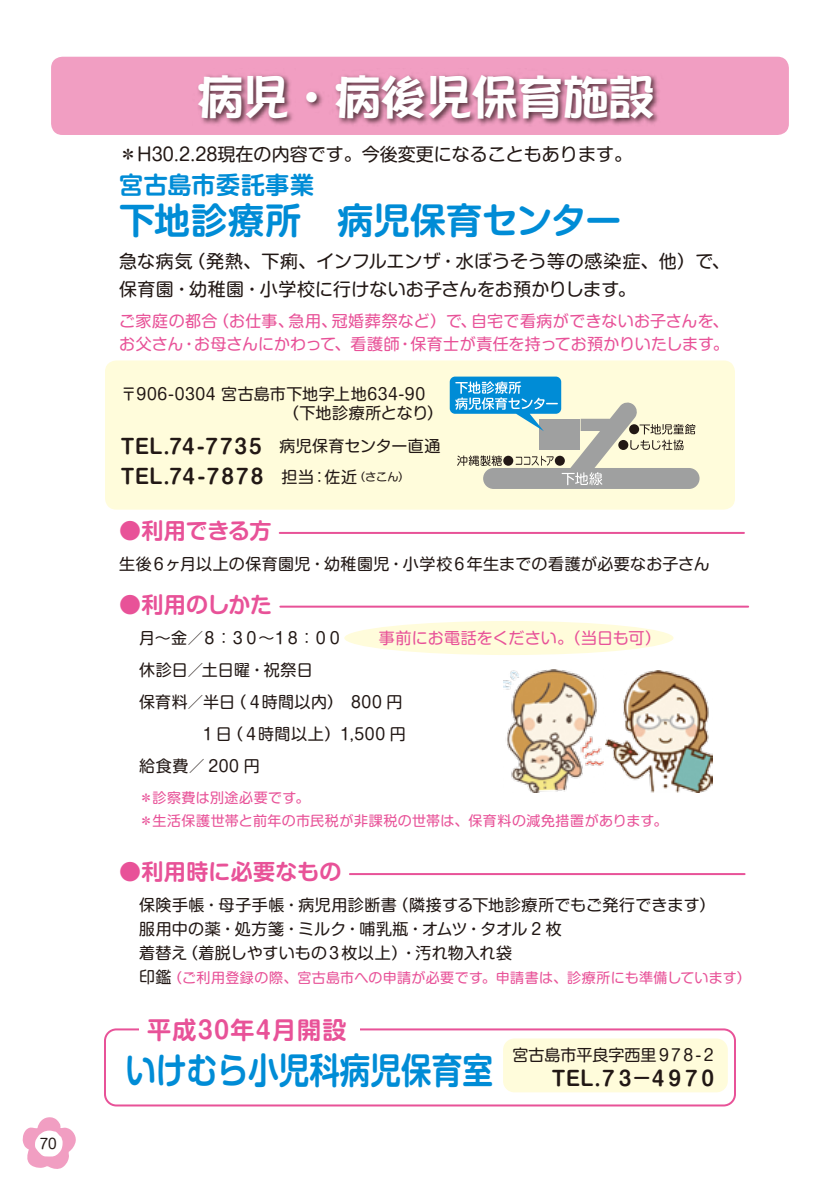
<style>
.page{position:relative;width:840px;height:1191px;background:#fff}
.page>*{position:absolute;margin:0;border:0;box-sizing:border-box;transform-origin:0 0}
.t1{font:47px "DFPOP1 W9 WINP RKSJ H";letter-spacing:-.03em;color:#fff}
.t2{font:700 36px "Shin M Go Pro De";color:#008cd6}
.t3{font:700 36px "Shin M Go Pro De";color:#008cd6;scale:.85 1}
.t4{font:700 24px "Shin M Go Pro De";letter-spacing:.05em;color:#e85298}
.t5{font:700 24px "Shin M Go Pro De";letter-spacing:.02em;color:#008cd6}
.t6{font:700 22px "Shin M Go Pro De";letter-spacing:.005em;color:#e85298}
.t7{font:700 20px/30.6px "Shin M Go Pro De";letter-spacing:.05em;color:#221815}
.t8{font:700 20px "Shin M Go Pro De";letter-spacing:-.175em;color:#221815}
.t9{font:18px "Shin M Go Pro";color:#221815}
.t10{font:18px "Shin M Go Pro";letter-spacing:.025em;color:#221815}
.t11{font:16px/32.2px "Shin M Go Pro";letter-spacing:.02em;color:#221815}
.t12{font:16px/22.2px "Shin M Go Pro";letter-spacing:.005em;color:#e85298}
.t13{font:16px "Shin M Go Pro";color:#221815}
.t14{font:14px/23.4px "Shin M Go Pro";letter-spacing:.025em;color:#e85298}
.t15{font:14px "Shin M Go Pro";color:#221815}
.s1{font-family:"Shin M Go Pro";font-weight:400;font-size:16px}
.s2{font-size:16px;color:#221815}
</style>
<div class="page">
<svg style="left:22px;top:1117px;width:54px;height:52px"></svg>
<div style="left:104px;top:1028px;width:631px;height:78px;border:2px solid #e85298;border-radius:11px"></div>
<div style="left:139px;top:1012px;width:220px;height:33px;background:#fff"></div>
<div style="left:502px;top:1038px;width:225px;height:54px;background:#fffcdb;border-radius:11px"></div>
<div style="left:105px;top:360px;width:629px;height:149px;background:#fffcdb;border-radius:11px"></div>
<div style="left:344px;top:621px;width:329px;height:34px;background:#fffcdb;border-radius:50%"></div>
<svg style="left:449px;top:376px;width:250px;height:113px"></svg>
<div style="left:51px;top:57px;width:737px;height:78px;background:#f19ec2;border-radius:11px"></div>
<img style="left:198px;top:74px;width:461px;height:51px">
<hr style="left:279px;top:532px;width:464px;height:2px;background:#e85298">
<hr style="left:280px;top:605px;width:467px;height:2px;background:#e85298">
<hr style="left:350px;top:873px;width:394px;height:2px;background:#e85298">
<img style="left:503px;top:669px;width:100px;height:123px">
<img style="left:605px;top:670px;width:107px;height:122px">
<p class="t15" style="left:40px;top:1132px;width:19px">70</p>
<h1 class="t1" style="left:197px;top:73px;width:459px">病児・病後児保育施設</h1>
<p class="t9" style="left:119px;top:140px;width:514px">＊H30.2.28現在の内容です。今後変更になることもあります。</p>
<h3 class="t5" style="left:119px;top:165px;width:196px">宮古島市委託事業</h3>
<h2 class="t2" style="left:119px;top:191px;width:503px">下地診療所　病児保育センター</h2>
<p class="t10" style="left:119px;top:246px;width:611px">急な病気（発熱、下痢、インフルエンザ・水ぼうそう等の感染症、他）で、</p>
<p class="t9" style="left:119px;top:274px;width:517px">保育園・幼稚園・小学校に行けないお子さんをお預かりします。</p>
<p class="t12" style="left:119px;top:308px;width:611px">ご家庭の都合（お仕事、急用、冠婚葬祭など）で、自宅で看病ができないお子さんを、お父さん・お母さんにかわって、看護師・保育士が責任を持ってお預かりいたします。</p>
<p class="t11" style="left:283px;top:382px;width:161px;line-height:19.4px;text-indent:-162px">〒906-0304 宮古島市下地字上地634-90（下地診療所となり）</p>
<p class="t7" style="left:121px;top:428px;width:321px">TEL.74-7735<span class="s1">　病児保育センター直通<br></span>TEL.74-7878 <span class="s1">担当：佐近</span><sup>（さこん）</sup></p>
<h3 class="t6" style="left:119px;top:513px;width:154px">●利用できる方</h3>
<p class="t11" style="left:119px;top:546px;width:592px">生後６ヶ月以上の保育園児・幼稚園児・小学校６年生までの看護が必要なお子さん</p>
<h3 class="t6" style="left:119px;top:587px;width:154px">●利用のしかた</h3>
<p class="t11" style="left:139px;top:620px;width:268px">月～金／８：３０～１８：００<br>休診日／土日曜・祝祭日<br>保育料／半日（４時間以内）　800 円　　　　1 日（４時間以上）1,500 円給食費／ 200 円</p>
<p class="t14" style="left:139px;top:784px;width:529px">＊診察費は別途必要です。<br>＊生活保護世帯と前年の市民税が非課税の世帯は、保育料の減免措置があります。</p>
<p class="t12" style="left:378px;top:624px;width:284px">事前にお電話をください。（当日も可）</p>
<h3 class="t6" style="left:119px;top:854px;width:224px">●利用時に必要なもの</h3>
<p class="t11" style="left:139px;top:891px;width:577px;line-height:24px">保険手帳・母子手帳・病児用診断書（隣接する下地診療所でもご発行できます）服用中の薬・処方箋・ミルク・哺乳瓶・オムツ・タオル 2 枚<br>着替え（着脱しやすいもの３枚以上）・汚れ物入れ袋</p>
<p class="t14" style="left:139px;top:964px;width:613px"><span class="s2">印鑑</span>（ご利用登録の際、宮古島市への申請が必要です。申請書は、診療所にも準備しています）</p>
<h3 class="t4" style="left:147px;top:1010px;width:200px">平成30年4月開設</h3>
<h2 class="t3" style="left:125px;top:1041px;width:434px">いけむら小児科病児保育室</h2>
<p class="t13" style="left:512px;top:1042px;width:203px">宮古島市平良字西里978-2</p>
<p class="t8" style="left:551px;top:1062px;width:167px">TEL.７３－４９７０</p>
</div>
